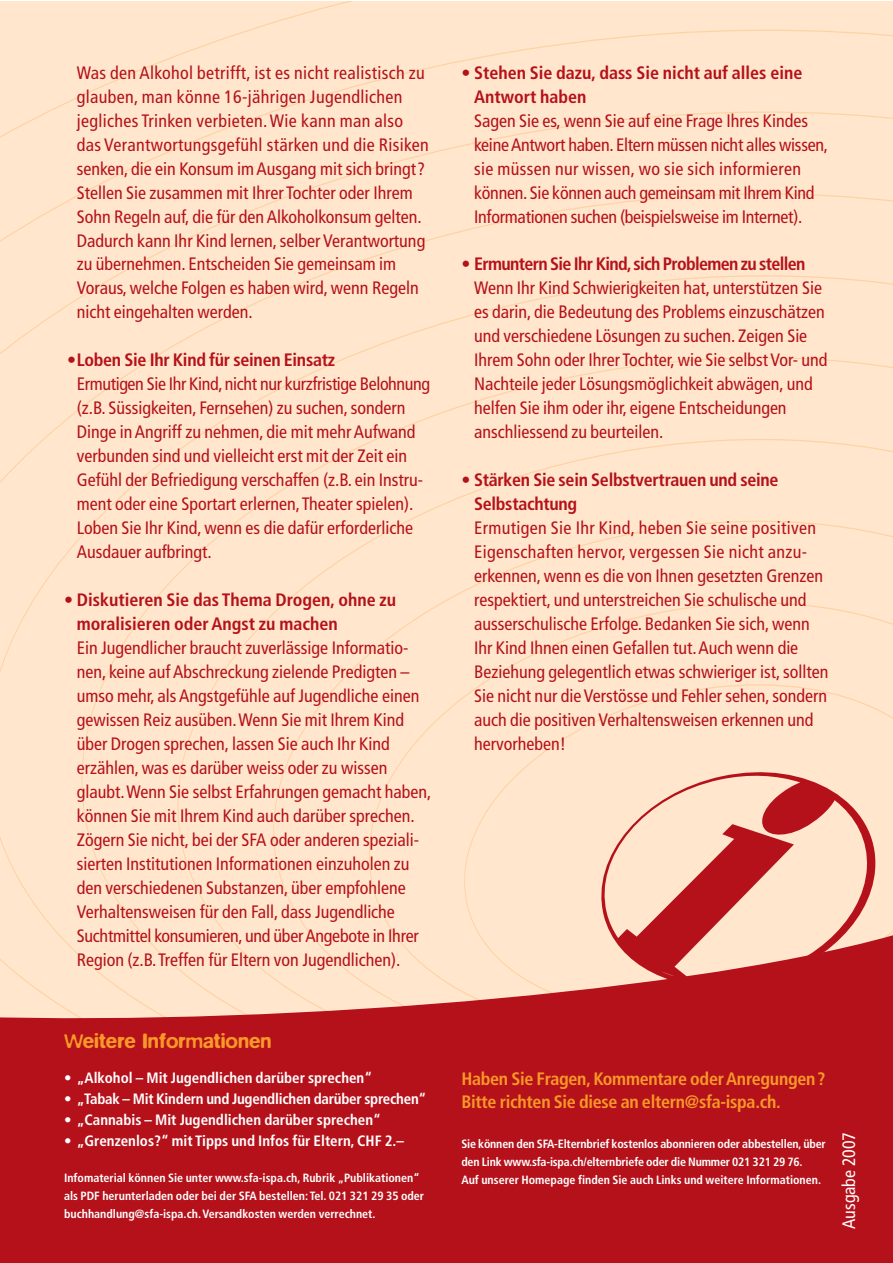
<style>
.page{position:relative;width:893px;height:1263px;background:#fff}
.page>*{position:absolute;margin:0;border:0;box-sizing:border-box;transform-origin:0 0}
.t1{font:500 21px "Blur";color:#f89828}
.t2{font:condensed 18px/24px "Frutiger";color:#b5111a}
.t3{font:700 condensed 18px/24px "Frutiger";letter-spacing:-.015em;color:#b5111a}
.t4{font:700 condensed 18px/22.5px "Frutiger";letter-spacing:-.015em;color:#f89828}
.t5{font:700 condensed 18px "Frutiger";letter-spacing:-.035em;color:#b5111a}
.t6{font:condensed 18px "Frutiger";color:#fff}
.t7{font:700 condensed 15px "Frutiger";color:#fff}
.t8{font:700 condensed 12px/18px "Frutiger";color:#fff}
</style>
<div class="page">
<div style="left:0;top:2px;width:892px;height:921px;background:#ffe6cc"></div>
<svg style="left:0;top:923px;width:892px;height:340px;background:#c2373a"></svg>
<svg style="left:589px;top:758px;width:290px;height:236px;background:#e7a192"></svg>
<p class="t2" style="left:77px;top:62px;width:353px">Was den Alkohol betrifft, ist es nicht realistisch zu glauben, man könne 16-jährigen Jugendlichen jegliches Trinken verbieten. Wie kann man also das Verantwortungsgefühl stärken und die Risiken senken, die ein Konsum im Ausgang mit sich bringt?<br>Stellen Sie zusammen mit Ihrer Tochter oder Ihrem Sohn Regeln auf, die für den Alkoholkonsum gelten.<br>Dadurch kann Ihr Kind lernen, selber Verantwortung zu übernehmen. Entscheiden Sie gemeinsam im Voraus, welche Folgen es haben wird, wenn Regeln nicht eingehalten werden.</p>
<p class="t3" style="left:67px;top:350px;width:269px">•Loben Sie Ihr Kind für seinen Einsatz</p>
<p class="t2" style="left:77px;top:374px;width:355px">Ermutigen Sie Ihr Kind,nicht nur kurzfristige Belohnung (z.B. Süssigkeiten, Fernsehen) zu suchen, sondern Dinge in Angriff zu nehmen, die mit mehr Aufwand verbunden sind und vielleicht erst mit der Zeit ein Gefühl der Befriedigung verschaffen (z.B. ein Instru&shy;ment oder eine Sportart erlernen,Theater spielen).<br>Loben Sie Ihr Kind, wenn es die dafür erforderliche Ausdauer aufbringt.</p>
<p class="t3" style="left:77px;top:589px;width:321px;text-indent:-13px">• Diskutieren Sie das Thema Drogen, ohne zu moralisieren oder Angst zu machen</p>
<p class="t2" style="left:77px;top:637px;width:356px">Ein Jugendlicher braucht zuverlässige Informatio&shy;nen, keine auf Abschreckung zielende Predigten – umso mehr, als Angstgefühle auf Jugendliche einen gewissen Reiz ausüben.Wenn Sie mit Ihrem Kind über Drogen sprechen, lassen Sie auch Ihr Kind erzählen, was es darüber weiss oder zu wissen glaubt.Wenn Sie selbst Erfahrungen gemacht haben, können Sie mit Ihrem Kind auch darüber sprechen.<br>Zögern Sie nicht, bei der SFA oder anderen speziali&shy;sierten Institutionen Informationen einzuholen zu den verschiedenen Substanzen, über empfohlene Verhaltensweisen für den Fall, dass Jugendliche Suchtmittel konsumieren, und über Angebote in Ihrer Region (z.B.Treffen für Eltern von Jugendlichen).</p>
<p class="t1" style="left:64px;top:1032px;width:209px">Weitere Informationen</p>
<p class="t7" style="left:64px;top:1072px;width:309px">• „Alkohol – Mit Jugendlichen darüber sprechen“</p>
<p class="t7" style="left:64px;top:1093px;width:364px">• „Tabak – Mit Kindern und Jugendlichen darüber sprechen“</p>
<p class="t7" style="left:64px;top:1114px;width:318px">• „Cannabis – Mit Jugendlichen darüber sprechen“</p>
<p class="t7" style="left:64px;top:1135px;width:341px">• „Grenzenlos?“ mit Tipps und Infos für Eltern, CHF 2.–</p>
<p class="t8" style="left:64px;top:1170px;width:362px">Infomaterial können Sie unter www.sfa-ispa.ch, Rubrik „Publikationen“ als PDF herunterladen oder bei der SFA bestellen:Tel. 021 321 29 35 oder buchhandlung@sfa-ispa.ch.Versandkosten werden verrechnet.</p>
<p class="t3" style="left:474px;top:62px;width:330px;text-indent:-13px">• Stehen Sie dazu, dass Sie nicht auf alles eine<br>Antwort haben</p>
<p class="t2" style="left:474px;top:110px;width:355px">Sagen Sie es, wenn Sie auf eine Frage Ihres Kindes keine Antwort haben. Eltern müssen nicht alles wissen, sie müssen nur wissen, wo sie sich informieren können. Sie können auch gemeinsam mit Ihrem Kind Informationen suchen (beispielsweise im Internet).</p>
<p class="t5" style="left:461px;top:257px;width:345px">• Ermuntern Sie Ihr Kind,sich Problemen zu stellen</p>
<p class="t2" style="left:474px;top:278px;width:355px">Wenn Ihr Kind Schwierigkeiten hat, unterstützen Sie es darin, die Bedeutung des Problems einzuschätzen und verschiedene Lösungen zu suchen. Zeigen Sie Ihrem Sohn oder Ihrer Tochter, wie Sie selbst Vor- und Nachteile jeder Lösungsmöglichkeit abwägen, und helfen Sie ihm oder ihr, eigene Entscheidungen anschliessend zu beurteilen.</p>
<p class="t3" style="left:474px;top:469px;width:306px;text-indent:-13px">• Stärken Sie sein Selbstvertrauen und seine<br>Selbstachtung</p>
<p class="t2" style="left:474px;top:517px;width:356px">Ermutigen Sie Ihr Kind, heben Sie seine positiven Eigenschaften hervor, vergessen Sie nicht anzu&shy;erkennen, wenn es die von Ihnen gesetzten Grenzen respektiert, und unterstreichen Sie schulische und ausserschulische Erfolge. Bedanken Sie sich, wenn Ihr Kind Ihnen einen Gefallen tut.Auch wenn die Beziehung gelegentlich etwas schwieriger ist, sollten Sie nicht nur die Verstösse und Fehler sehen, sondern auch die positiven Verhaltensweisen erkennen und hervorheben!</p>
<p class="t4" style="left:461px;top:1069px;width:365px">Haben Sie Fragen, Kommentare oder Anregungen?<br>Bitte richten Sie diese an eltern@sfa-ispa.ch.</p>
<p class="t8" style="left:461px;top:1136px;width:366px">Sie können den SFA-Elternbrief kostenlos abonnieren oder abbestellen, über den Link www.sfa-ispa.ch/elternbriefe oder die Nummer 021 321 29 76.<br>Auf unserer Homepage finden Sie auch Links und weitere Informationen.</p>
<p class="t6" style="left:841px;top:1229px;width:99px;rotate:-90deg">Ausgabe 2007</p>
</div>
